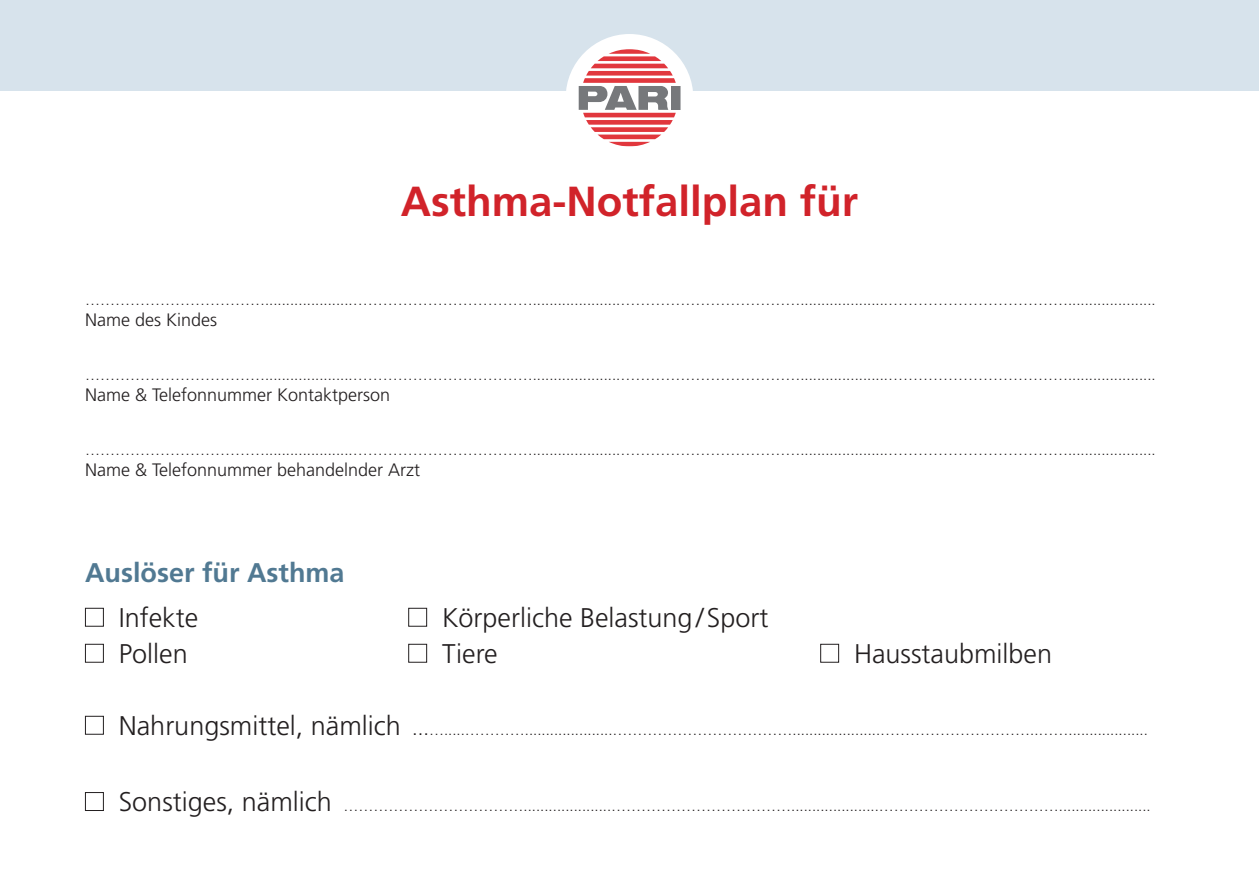
<style>
.page{position:relative;width:1259px;height:893px;background:#fff}
.page>*{position:absolute;margin:0;border:0;box-sizing:border-box;transform-origin:0 0}
.t1{font:700 42px "Frutiger LT Pro";color:#d1232a}
.Fließtext_9_12{font:300 27px "Frutiger LT Pro";color:#231f20}
.Fließtext_9_12-2{font:700 27px "Frutiger LT Pro";color:#517992}
.Adresse{font:300 18px "Frutiger LT Pro";color:#231f20}
.Fließtext_9_12-3{font:300 15px "Frutiger LT Pro";color:#231f20}
.s1{font-size:27px}
.s2{font-size:20.4px}
</style>
<div class="page">
<div style="left:0;top:0;width:1259px;height:90px;background:#d7e3ec"></div>
<div style="left:85px;top:608px;width:19px;height:19px;border:1px solid #231f20"></div>
<div style="left:408px;top:608px;width:19px;height:19px;border:1px solid #231f20"></div>
<div style="left:85px;top:644px;width:19px;height:19px;border:1px solid #231f20"></div>
<div style="left:408px;top:644px;width:19px;height:19px;border:1px solid #231f20"></div>
<div style="left:820px;top:644px;width:19px;height:19px;border:1px solid #231f20"></div>
<div style="left:85px;top:716px;width:19px;height:19px;border:1px solid #231f20"></div>
<div style="left:85px;top:792px;width:19px;height:19px;border:1px solid #231f20"></div>
<div style="left:566px;top:34px;width:127px;height:128px;background:#fff;border-radius:50%"></div>
<div style="left:671px;top:86px;width:9px;height:24px;background:#76787b"></div>
<svg style="left:578px;top:49px;width:98px;height:97px"></svg>
<p class="t1" style="left:401px;top:177px;width:459px">Asthma-Notfallplan für</p>
<p class="Fließtext_9_12-3" style="left:85px;top:291px;width:1072px">……………………………….....................……………………………….....................……………………………….....................……………………………….....................</p>
<p class="Adresse" style="left:85px;top:309px;width:134px">Name des Kindes</p>
<p class="Fließtext_9_12-3" style="left:85px;top:366px;width:1072px">……………………………….....................……………………………….....................……………………………….....................……………………………….....................</p>
<p class="Adresse" style="left:85px;top:384px;width:307px">Name &amp; Telefonnummer Kontaktperson</p>
<p class="Fließtext_9_12-3" style="left:85px;top:441px;width:1072px">……………………………….....................……………………………….....................……………………………….....................……………………………….....................</p>
<p class="Adresse" style="left:85px;top:459px;width:337px">Name &amp; Telefonnummer behandelnder Arzt</p>
<p class="Fließtext_9_12-2" style="left:85px;top:557px;width:261px">Auslöser für Asthma</p>
<p class="Fließtext_9_12" style="left:119px;top:602px;width:81px">Infekte</p>
<p class="Fließtext_9_12" style="left:442px;top:602px;width:328px">Körperliche Belastung/Sport</p>
<p class="Fließtext_9_12" style="left:119px;top:638px;width:71px">Pollen</p>
<p class="Fließtext_9_12" style="left:442px;top:638px;width:57px">Tiere</p>
<p class="Fließtext_9_12" style="left:854px;top:638px;width:200px">Hausstaubmilben</p>
<p class="Fließtext_9_12-3" style="left:119px;top:721px;width:1030px"><span class="s1">Nahrungsmittel, nämlich</span> <span class="s2">...</span>….....………….....................……………………………….....................…………………………..……...................</p>
<p class="Fließtext_9_12-3" style="left:119px;top:797px;width:1033px"><span class="s1">Sonstiges, nämlich</span> ……………………………….....................……………………………….....................………………………………......................</p>
</div>
